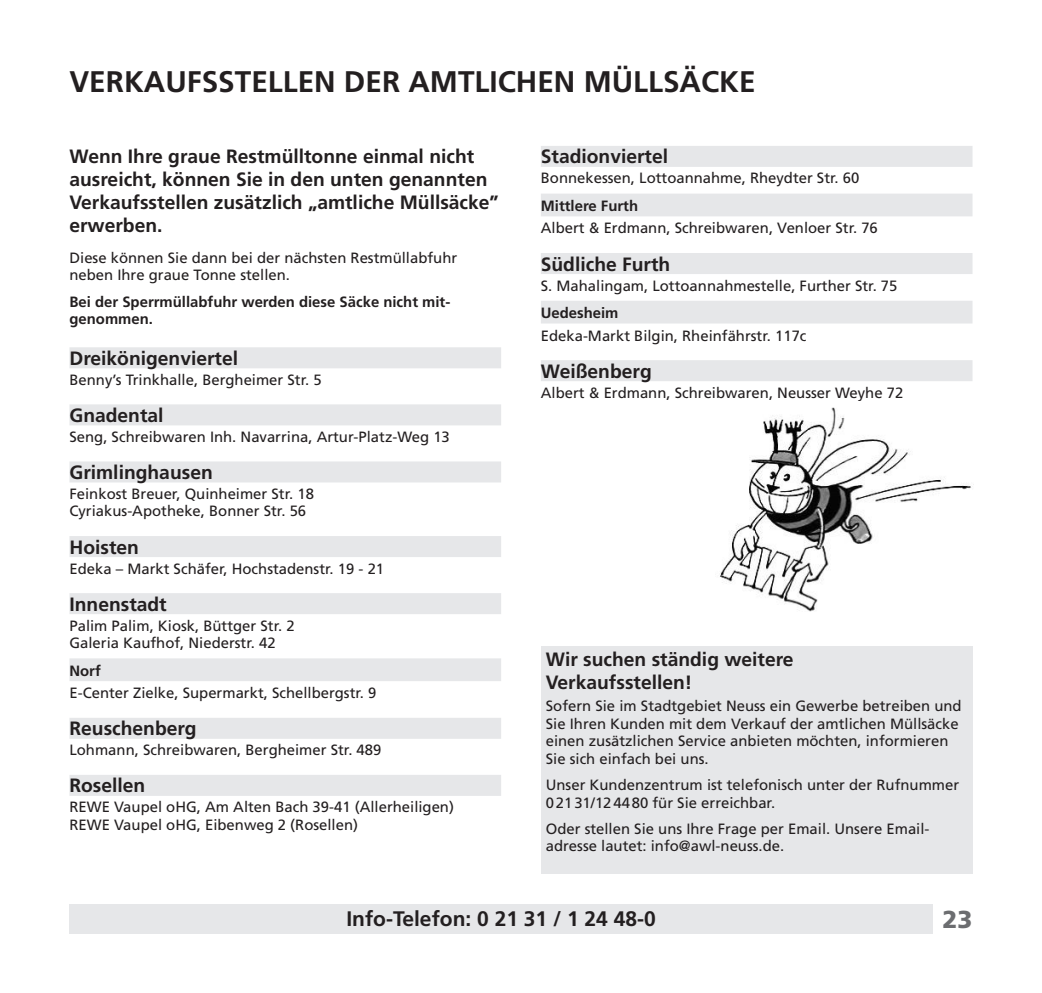
<style>
.page{position:relative;width:1042px;height:993px;background:#fff}
.page>*{position:absolute;margin:0;border:0;box-sizing:border-box;transform-origin:0 0}
.t1{font:700 29.75px "Frutiger";color:#231f20}
.t2{font:900 24.5px "Frutiger";color:#6c6d70}
.t3{font:700 21px "Frutiger";color:#231f20}
.t4{font:700 19.25px/22.8px "Frutiger";color:#231f20}
.t5{font:14.88px/17.5px "Frutiger";color:#231f20}
.t6{font:700 14.88px/17.5px "Frutiger";color:#231f20}
</style>
<div class="page">
<div style="left:69px;top:903px;width:864px;height:30px;background:#e6e7e9"></div>
<div style="left:69px;top:347px;width:432px;height:21px;background:#e6e7e9"></div>
<div style="left:69px;top:404px;width:432px;height:21px;background:#e6e7e9"></div>
<div style="left:69px;top:461px;width:432px;height:21px;background:#e6e7e9"></div>
<div style="left:69px;top:536px;width:432px;height:21px;background:#e6e7e9"></div>
<div style="left:69px;top:593px;width:432px;height:21px;background:#e6e7e9"></div>
<div style="left:69px;top:658px;width:432px;height:23px;background:#e6e7e9"></div>
<div style="left:69px;top:717px;width:432px;height:21px;background:#e6e7e9"></div>
<div style="left:69px;top:774px;width:432px;height:21px;background:#e6e7e9"></div>
<div style="left:541px;top:646px;width:431px;height:227px;background:#e6e7e9"></div>
<div style="left:541px;top:146px;width:431px;height:21px;background:#e6e7e9"></div>
<div style="left:541px;top:193px;width:431px;height:23px;background:#e6e7e9"></div>
<div style="left:541px;top:253px;width:431px;height:21px;background:#e6e7e9"></div>
<div style="left:541px;top:300px;width:431px;height:23px;background:#e6e7e9"></div>
<div style="left:541px;top:360px;width:431px;height:21px;background:#e6e7e9"></div>
<img style="left:720px;top:407px;width:254px;height:205px">
<h1 class="t1" style="left:69px;top:64px;width:688px">VERKAUFSSTELLEN DER AMTLICHEN MÜLLSÄCKE</h1>
<p class="t4" style="left:69px;top:145px;width:431px">Wenn Ihre graue Restmülltonne einmal nicht ausreicht, können Sie in den unten genannten Verkaufsstellen zusätzlich „amtliche Müllsäcke” erwerben.</p>
<p class="t5" style="left:69px;top:249px;width:389px">Diese können Sie dann bei der nächsten Restmüllabfuhr neben Ihre graue Tonne stellen.</p>
<p class="t6" style="left:69px;top:293px;width:382px">Bei der Sperrmüllabfuhr werden diese Säcke nicht mit&shy;genommen.</p>
<p class="t4" style="left:69px;top:347px;width:170px">Dreikönigenviertel</p>
<p class="t5" style="left:69px;top:371px;width:254px">Benny’s Trinkhalle, Bergheimer Str. 5</p>
<p class="t4" style="left:69px;top:404px;width:96px">Gnadental</p>
<p class="t5" style="left:69px;top:428px;width:382px">Seng, Schreibwaren Inh. Navarrina, Artur-Platz-Weg 13</p>
<p class="t4" style="left:69px;top:461px;width:145px">Grimlinghausen</p>
<p class="t5" style="left:69px;top:485px;width:246px">Feinkost Breuer, Quinheimer Str. 18<br>Cyriakus-Apotheke, Bonner Str. 56</p>
<p class="t4" style="left:69px;top:535px;width:71px">Hoisten</p>
<p class="t5" style="left:69px;top:559px;width:316px">Edeka – Markt Schäfer, Hochstadenstr. 19 - 21</p>
<p class="t4" style="left:69px;top:592px;width:99px">Innenstadt</p>
<p class="t5" style="left:69px;top:616px;width:227px">Palim Palim, Kiosk, Büttger Str. 2<br>Galeria Kaufhof, Niederstr. 42</p>
<p class="t6" style="left:69px;top:661px;width:33px">Norf</p>
<p class="t5" style="left:69px;top:684px;width:308px">E-Center Zielke, Supermarkt, Schellbergstr. 9</p>
<p class="t4" style="left:69px;top:717px;width:129px">Reuschenberg</p>
<p class="t5" style="left:69px;top:741px;width:313px">Lohmann, Schreibwaren, Bergheimer Str. 489</p>
<p class="t4" style="left:69px;top:774px;width:77px">Rosellen</p>
<p class="t5" style="left:69px;top:798px;width:386px">REWE Vaupel oHG, Am Alten Bach 39-41 (Allerheiligen)<br>REWE Vaupel oHG, Eibenweg 2 (Rosellen)</p>
<p class="t4" style="left:541px;top:145px;width:129px">Stadionviertel</p>
<p class="t5" style="left:541px;top:169px;width:320px">Bonnekessen, Lottoannahme, Rheydter Str. 60</p>
<p class="t6" style="left:541px;top:197px;width:99px">Mittlere Furth</p>
<p class="t5" style="left:541px;top:219px;width:338px">Albert &amp; Erdmann, Schreibwaren, Venloer Str. 76</p>
<p class="t4" style="left:541px;top:252px;width:131px">Südliche Furth</p>
<p class="t5" style="left:541px;top:276px;width:358px">S. Mahalingam, Lottoannahmestelle, Further Str. 75</p>
<p class="t6" style="left:541px;top:304px;width:79px">Uedesheim</p>
<p class="t5" style="left:541px;top:326px;width:267px">Edeka-Markt Bilgin, Rheinfährstr. 117c</p>
<p class="t4" style="left:541px;top:359px;width:112px">Weißenberg</p>
<p class="t5" style="left:541px;top:383px;width:364px">Albert &amp; Erdmann, Schreibwaren, Neusser Weyhe 72</p>
<p class="t4" style="left:546px;top:648px;width:249px">Wir suchen ständig weitere<br>Verkaufsstellen!</p>
<p class="t5" style="left:546px;top:697px;width:417px">Sofern Sie im Stadtgebiet Neuss ein Gewerbe betreiben und Sie Ihren Kunden mit dem Verkauf der amtlichen Müllsäcke einen zusätzlichen Service anbieten möchten, informieren Sie sich einfach bei uns.</p>
<p class="t5" style="left:546px;top:776px;width:415px">Unser Kundenzentrum ist telefonisch unter der Ruf nummer<br>0 21 31/12 44 80 für Sie erreichbar.</p>
<p class="t5" style="left:546px;top:819px;width:385px">Oder stellen Sie uns Ihre Frage per Email. Unsere Email&shy;adresse lautet: info@awl-neuss.de.</p>
<h3 class="t3" style="left:346px;top:906px;width:311px">Info-Telefon: 0 21 31 / 1 24 48-0</h3>
<h2 class="t2" style="left:942px;top:904px;width:31px">23</h2>
</div>
